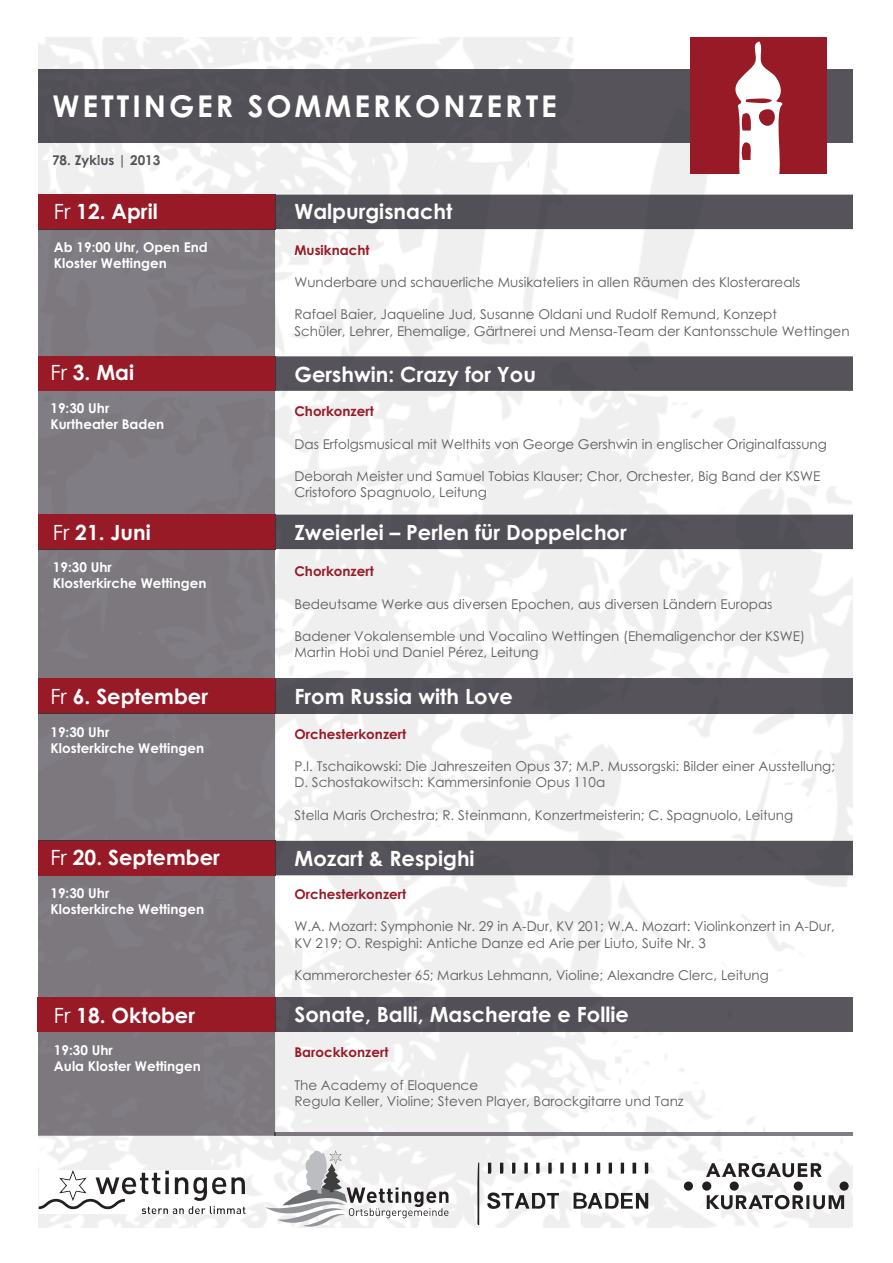
<style>
.page{position:relative;width:893px;height:1263px;background:#fff}
.page>*{position:absolute;margin:0;border:0;box-sizing:border-box;transform-origin:0 0}
.t1{font:700 30px "Century Gothic";letter-spacing:.1em;color:#fff}
.t2{font:700 21px "Century Gothic";color:#fff}
.t3{font:13.5px/16.2px "Century Gothic";color:#5b5e60}
.t4{font:700 13.5px/16.2px "Century Gothic";color:#fff}
.t5{font:700 13.5px "Century Gothic";color:#981a27}
.t6{font:700 13.5px "Century Gothic";color:#56535a}
.s1{color:#525057}
.s2{font-weight:400}
</style>
<div class="page">
<img style="left:37px;top:37px;width:20px;height:1191px">
<img style="left:57px;top:37px;width:796px;height:158px">
<img style="left:271px;top:229px;width:582px;height:999px">
<div style="left:275px;top:997px;width:578px;height:35px;background:#58555c"></div>
<img style="left:276px;top:1133px;width:577px;height:2px">
<div style="left:38px;top:229px;width:237px;height:907px;background:#7c787e"></div>
<div style="left:37px;top:356px;width:816px;height:35px;background:#56535a"></div>
<div style="left:37px;top:195px;width:816px;height:34px;background:#56535a"></div>
<div style="left:37px;top:841px;width:816px;height:34px;background:#56535a"></div>
<div style="left:275px;top:679px;width:578px;height:34px;background:#56535a"></div>
<div style="left:37px;top:515px;width:816px;height:34px;background:#525057"></div>
<svg style="left:645px;top:1163px;width:3px;height:11px"></svg>
<svg style="left:632px;top:1163px;width:4px;height:11px"></svg>
<svg style="left:620px;top:1163px;width:4px;height:11px"></svg>
<svg style="left:608px;top:1163px;width:4px;height:11px"></svg>
<svg style="left:597px;top:1163px;width:3px;height:11px"></svg>
<svg style="left:584px;top:1163px;width:4px;height:11px"></svg>
<svg style="left:573px;top:1192px;width:75px;height:18px"></svg>
<svg style="left:572px;top:1163px;width:4px;height:11px"></svg>
<svg style="left:476px;top:1163px;width:88px;height:63px"></svg>
<div style="left:38px;top:69px;width:815px;height:74px;background:#525057"></div>
<div style="left:690px;top:37px;width:137px;height:137px;background:#981a26"></div>
<svg style="left:735px;top:42px;width:47px;height:132px"></svg>
<div style="left:38px;top:195px;width:237px;height:34px;background:#981a27"></div>
<div style="left:38px;top:356px;width:237px;height:35px;background:#981a27"></div>
<div style="left:38px;top:515px;width:237px;height:34px;background:#981a27"></div>
<div style="left:38px;top:679px;width:237px;height:34px;background:#981a27"></div>
<div style="left:38px;top:841px;width:237px;height:34px;background:#981a27"></div>
<svg style="left:39px;top:1170px;width:208px;height:44px"></svg>
<svg style="left:265px;top:1150px;width:183px;height:78px"></svg>
<svg style="left:683px;top:1163px;width:165px;height:46px"></svg>
<img style="left:53px;top:155px;width:107px;height:13px">
<div style="left:38px;top:997px;width:237px;height:35px;background:#981a27"></div>
<h1 class="t1" style="left:53px;top:94px;width:505px">WETTINGER SOMMERKONZERTE</h1>
<p class="t6" style="left:52px;top:155px;width:110px">78<span class="s1">. Zy</span>kl<span class="s1">us | 2</span>013</p>
<h2 class="t2" style="left:54px;top:203px;width:105px"><span class="s2">Fr</span> 12. April</h2>
<p class="t4" style="left:54px;top:240px;width:155px">Ab 19:00 Uhr, Open End<br>Kloster Wettingen</p>
<h2 class="t2" style="left:50px;top:364px;width:85px"><span class="s2">Fr</span> 3. Mai</h2>
<p class="t4" style="left:50px;top:401px;width:115px">19:30 Uhr<br>Kurtheater Baden</p>
<h2 class="t2" style="left:53px;top:523px;width:99px"><span class="s2">Fr</span> 21. Juni</h2>
<p class="t4" style="left:53px;top:560px;width:155px">19:30 Uhr<br>Klosterkirche Wettingen</p>
<h2 class="t2" style="left:50px;top:688px;width:159px"><span class="s2">Fr</span> 6. September</h2>
<p class="t4" style="left:50px;top:725px;width:155px">19:30 Uhr<br>Klosterkirche Wettingen</p>
<h2 class="t2" style="left:50px;top:849px;width:171px"><span class="s2">Fr</span> 20. September</h2>
<p class="t4" style="left:50px;top:886px;width:155px">19:30 Uhr<br>Klosterkirche Wettingen</p>
<h2 class="t2" style="left:54px;top:1006px;width:143px"><span class="s2">Fr</span> 18. Oktober</h2>
<p class="t4" style="left:54px;top:1043px;width:148px">19:30 Uhr<br>Aula Kloster Wettingen</p>
<h2 class="t2" style="left:294px;top:203px;width:159px">Walpurgisnacht</h2>
<p class="t5" style="left:294px;top:244px;width:77px">Musiknacht</p>
<p class="t3" style="left:294px;top:275px;width:507px">Wunderbare und schauerliche Musikateliers in allen Räumen des Klosterareals</p>
<p class="t3" style="left:294px;top:307px;width:556px">Rafael Baier, Jaqueline Jud, Susanne Oldani und Rudolf Remund, Konzept<br>Schüler, Lehrer, Ehemalige, Gärtnerei und Mensa-Team der Kantonsschule Wettingen</p>
<h2 class="t2" style="left:294px;top:365px;width:243px">Gershwin: Crazy for You</h2>
<p class="t5" style="left:294px;top:406px;width:81px">Chorkonzert</p>
<p class="t3" style="left:294px;top:437px;width:534px">Das Erfolgsmusical mit Welthits von George Gershwin in englischer Originalfassung</p>
<p class="t3" style="left:294px;top:469px;width:527px">Deborah Meister und Samuel Tobias Klauser; Chor, Orchester, Big Band der KSWE<br>Cristoforo Spagnuolo, Leitung</p>
<h2 class="t2" style="left:294px;top:523px;width:334px">Zweierlei – Perlen für Doppelchor</h2>
<p class="t5" style="left:294px;top:566px;width:81px">Chorkonzert</p>
<p class="t3" style="left:294px;top:597px;width:479px">Bedeutsame Werke aus diversen Epochen, aus diversen Ländern Europas</p>
<p class="t3" style="left:294px;top:629px;width:512px">Badener Vokalensemble und Vocalino Wettingen (Ehemaligenchor der KSWE)<br>Martin Hobi und Daniel Pérez, Leitung</p>
<h2 class="t2" style="left:294px;top:687px;width:220px">From Russia with Love</h2>
<p class="t5" style="left:294px;top:728px;width:113px">Orchesterkonzert</p>
<p class="t3" style="left:294px;top:759px;width:542px">P.I. Tschaikowski: Die Jahreszeiten Opus 37; M.P. Mussorgski: Bilder einer Ausstellung;<br>D. Schostakowitsch: Kammersinfonie Opus 110a</p>
<p class="t3" style="left:294px;top:808px;width:500px">Stella Maris Orchestra; R. Steinmann, Konzertmeisterin; C. Spagnuolo, Leitung</p>
<h2 class="t2" style="left:294px;top:849px;width:182px">Mozart &amp; Respighi</h2>
<p class="t5" style="left:294px;top:889px;width:113px">Orchesterkonzert</p>
<p class="t3" style="left:294px;top:919px;width:542px">W.A. Mozart: Symphonie Nr. 29 in A-Dur, KV 201; W.A. Mozart: Violinkonzert in A-Dur,<br>KV 219; O. Respighi: Antiche Danze ed Arie per Liuto, Suite Nr. 3</p>
<p class="t3" style="left:294px;top:968px;width:476px">Kammerorchester 65; Markus Lehmann, Violine; Alexandre Clerc, Leitung</p>
<h2 class="t2" style="left:294px;top:1006px;width:336px">Sonate, Balli, Mascherate e Follie</h2>
<p class="t5" style="left:294px;top:1047px;width:95px">Barockkonzert</p>
<p class="t3" style="left:294px;top:1078px;width:391px">The Academy of Eloquence<br>Regula Keller, Violine; Steven Player, Barockgitarre und Tanz</p>
</div>
